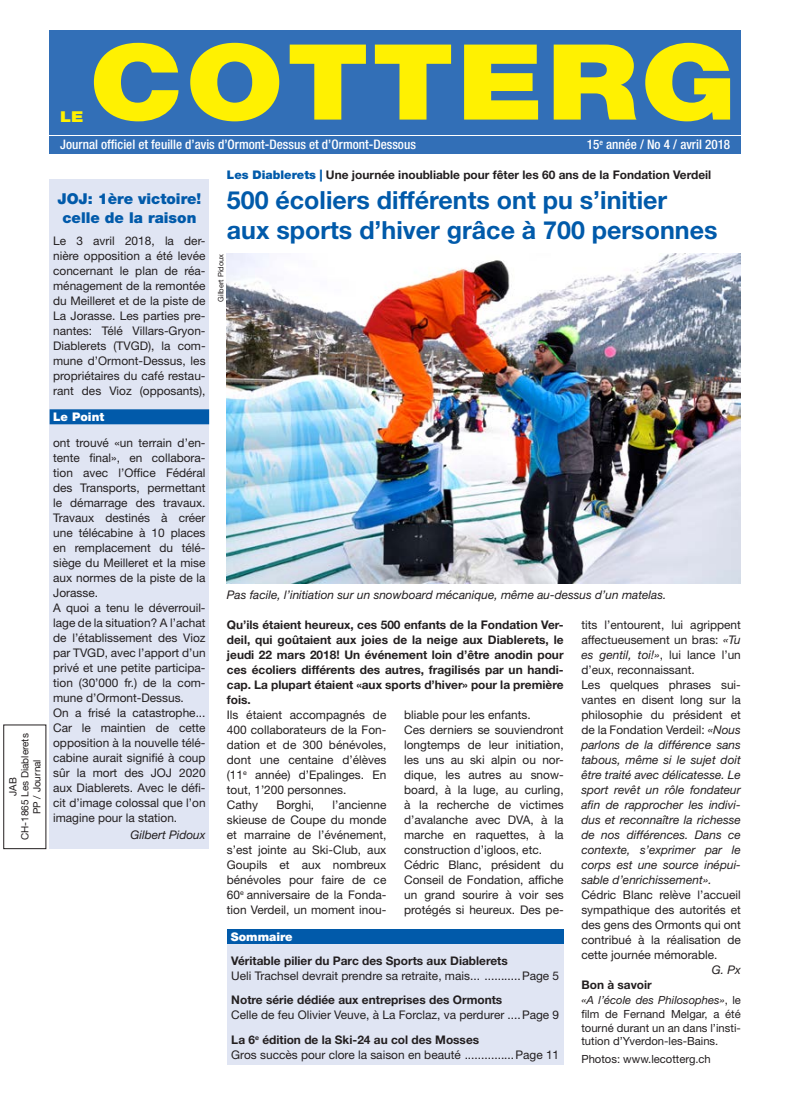
<style>
.page{position:relative;width:787px;height:1106px;background:#fff}
.page>*{position:absolute;margin:0;border:0;box-sizing:border-box;transform-origin:0 0}
.t1{font:900 105px "Helvetica Neue LT Std";letter-spacing:.025em;color:#fff101;scale:1.17 1}
.t2{font:700 25px/30px "Helvetica Neue LT Std";color:#015aaa}
.t3{font:900 15px/19.6px "Helvetica Neue LT Std";color:#015aaa;text-align:center}
.t4{font:900 15px "Helvetica Neue LT Std";color:#fff101;scale:1.17 1}
.t5{font:500 condensed 13.12px "Helvetica Neue LT Std";color:#fff}
.t6{font:11.88px/15px "Helvetica Neue LT Std";color:#231f20}
.t7{font:italic 11.88px/15px "Helvetica Neue LT Std";color:#231f20}
.t8{font:700 11.88px/15px "Helvetica Neue LT Std";color:#231f20;text-align:justify}
.t9{font:900 11.88px "Helvetica Neue LT Std";color:#fff}
.t10{font:11.25px/13.8px "Helvetica Neue LT Std";color:#231f20;text-align:justify}
.t11{font:10px/12px "Helvetica Neue LT Std";color:#231f20;text-align:center}
.t12{font:7.5px "Helvetica Neue LT Std";color:#231f20}
.s1{font-weight:900;color:#015aaa}
.s2{font-weight:700}
.s3{font-style:normal}
.s4{font-style:italic}
</style>
<div class="page">
<div style="left:50px;top:30px;width:691px;height:105px;background:#326fb7"></div>
<div style="left:50px;top:136px;width:691px;height:18px;background:#326fb7"></div>
<div style="left:50px;top:179px;width:159px;height:669px;background:#e0e5f3"></div>
<div style="left:50px;top:409px;width:159px;height:15px;background:#015aaa"></div>
<div style="left:227px;top:929px;width:336px;height:15px;background:#015aaa"></div>
<div style="left:227px;top:944px;width:336px;height:120px;background:#e0e5f3"></div>
<img style="left:227px;top:254px;width:514px;height:330px">
<p class="t11" style="left:7px;top:840px;width:108px;rotate:-90deg">JAB<br>CH-1865 Les Diablerets<br>PP / Journal</p>
<p class="t4" style="left:60px;top:108px;width:22px">LE</p>
<h1 class="t1" style="left:89px;top:19px;width:554px">COTTERG</h1>
<p class="t5" style="left:60px;top:136px;width:357px">Journal officiel et feuille d’avis d’Ormont-Dessus et d’Ormont-Dessous</p>
<p class="t5" style="left:586px;top:136px;width:145px">15<sup>e</sup> année / No 4 / avril 2018</p>
<p class="t3" style="left:57px;top:188px;width:145px">JOJ: 1ère victoire! celle de la raison</p>
<p class="t6" style="left:53px;top:233px;width:154px;text-align:justify">Le 3 avril 2018, la der&shy;nière opposition a été levée concernant le plan de réa&shy;ménagement de la remontée du Meilleret et de la piste de La Jorasse. Les parties pre&shy;nantes: Télé Villars-Gryon-Diablerets (TVGD), la com&shy;mune d’Ormont-Dessus, les propriétaires du café restau&shy;rant des Vioz (opposants),</p>
<p class="t9" style="left:53px;top:410px;width:53px">Le Point</p>
<p class="t6" style="left:53px;top:435px;width:154px">ont trouvé «un terrain d’en&shy;tente final», en collabora&shy;tion avec l’Office Fédéral des Transports, permettant le démarrage des travaux.<br>Travaux destinés à créer une télécabine à 10 places en remplacement du télé&shy;siège du Meilleret et la mise aux normes de la piste de la<br>Jorasse.<br>A quoi a tenu le déverrouil&shy;lage de la situation? A l’achat de l’établissement des Vioz par TVGD, avec l’apport d’un privé et une petite participa&shy;tion (30’000 fr.) de la com&shy;mune d’Ormont-Dessus.<br>On a frisé la catastrophe...<br>Car le maintien de cette opposition à la nouvelle télé&shy;cabine aurait signifié à coup sûr la mort des JOJ 2020 aux Diablerets. Avec le défi&shy;cit d’image colossal que l’on imagine pour la station.</p>
<p class="t7" style="left:130px;top:827px;width:77px">Gilbert Pidoux</p>
<p class="t8" style="left:227px;top:167px;width:486px"><span class="s1">Les Diablerets |</span> Une journée inoubliable pour fêter les 60 ans de la Fondation Verdeil</p>
<h2 class="t2" style="left:227px;top:184px;width:492px">500 écoliers différents ont pu s’initier<br>aux sports d’hiver grâce à 700 personnes</h2>
<p class="t12" style="left:216px;top:301px;width:49px;rotate:-90deg">Gilbert Pidoux</p>
<p class="t7" style="left:227px;top:587px;width:441px">Pas facile, l’initiation sur un snowboard mécanique, même au-dessus d’un matelas.</p>
<p class="t8" style="left:227px;top:617px;width:338px">Qu’ils étaient heureux, ces 500 enfants de la Fondation Ver&shy;deil, qui goûtaient aux joies de la neige aux Diablerets, le jeudi 22 mars 2018! Un événement loin d’être anodin pour ces écoliers différents des autres, fragilisés par un handi&shy;cap. La plupart étaient «aux sports d’hiver» pour la première fois.</p>
<p class="t6" style="left:227px;top:707px;width:161px">Ils étaient accompagnés de<br>400 collaborateurs de la Fon&shy;dation et de 300 bénévoles, dont une centaine d’élèves (11<sup>e</sup> année) d’Epalinges. En tout, 1’200 personnes.<br>Cathy</p>
<p class="t6" style="left:404px;top:707px;width:161px">bliable pour les enfants.<br>Ces derniers se souviendront longtemps de leur initiation, les uns au ski alpin ou nor&shy;dique, les autres au snow&shy;board, à la luge, au curling, à la recherche de victimes d’avalanche avec DVA, à la marche en raquettes, à la construction d’igloos, etc.<br>Cédric Blanc, président du<br>Conseil de Fondation, affiche un grand sourire à voir ses protégés si heureux. Des pe-</p>
<p class="t6" style="left:227px;top:797px;width:161px;text-align:justify;text-indent:106px">l’ancienne skieuse de Coupe du monde et marraine de l’événement, s’est jointe au Ski-Club, aux Goupils et aux nombreux bénévoles pour faire de ce 60<sup>e</sup> anniversaire de la Fonda&shy;tion Verdeil, un moment inou-</p>
<p class="t6" style="left:276px;top:797px;width:39px">Borghi,</p>
<p class="t9" style="left:231px;top:929px;width:63px">Sommaire</p>
<p class="t8" style="left:231px;top:952px;width:278px">Véritable pilier du Parc des Sports aux Diablerets</p>
<p class="t6" style="left:231px;top:968px;width:250px">Ueli Trachsel devrait prendre sa retraite, mais...</p>
<p class="t6" style="left:522px;top:968px;width:39px">Page 5</p>
<p class="t8" style="left:231px;top:992px;width:272px">Notre série dédiée aux entreprises des Ormonts</p>
<p class="t6" style="left:231px;top:1007px;width:274px">Celle de feu Olivier Veuve, à La Forclaz, va perdurer</p>
<p class="t6" style="left:522px;top:1007px;width:39px">Page 9</p>
<p class="t6" style="left:231px;top:1032px;width:249px"><span class="s2">La 6</span><sup>e</sup> <span class="s2">édition de la Ski-24 au col des Mosses<br></span>Gros succès pour clore la saison en beauté</p>
<p class="t6" style="left:515px;top:1047px;width:45px">Page 11</p>
<p class="t7" style="left:581px;top:617px;width:161px"><span class="s3">tits l’entourent, lui agrippent affectueusement un bras:</span> «Tu es gentil, toi!»<span class="s3">, lui lance l’un d’eux, reconnaissant.<br>Les quelques phrases sui&shy;vantes en disent long sur la philosophie du président et de la Fondation Verdeil:</span> «Nous parlons de la différence sans tabous, même si le sujet doit être traité avec délicatesse. Le sport revêt un rôle fondateur afin de rapprocher les indivi&shy;dus et reconnaître la richesse de nos différences. Dans ce contexte, s’exprimer par le corps est une source inépui&shy;sable d’enrichissement».</p>
<p class="t6" style="left:581px;top:887px;width:161px;text-align:justify">Cédric Blanc relève l’accueil sympathique des autorités et des gens des Ormonts qui ont contribué à la réalisation de cette journée mémorable.</p>
<p class="t7" style="left:712px;top:962px;width:31px">G. Px</p>
<p class="t8" style="left:581px;top:977px;width:72px">Bon à savoir</p>
<p class="t10" style="left:581px;top:993px;width:161px"><span class="s4">«A l’école des Philosophes»</span>, le film de Fernand Melgar, a été tourné durant un an dans l’insti&shy;tution d’Yverdon-les-Bains.</p>
<p class="t10" style="left:581px;top:1051px;width:131px">Photos: www.lecotterg.ch</p>
</div>
